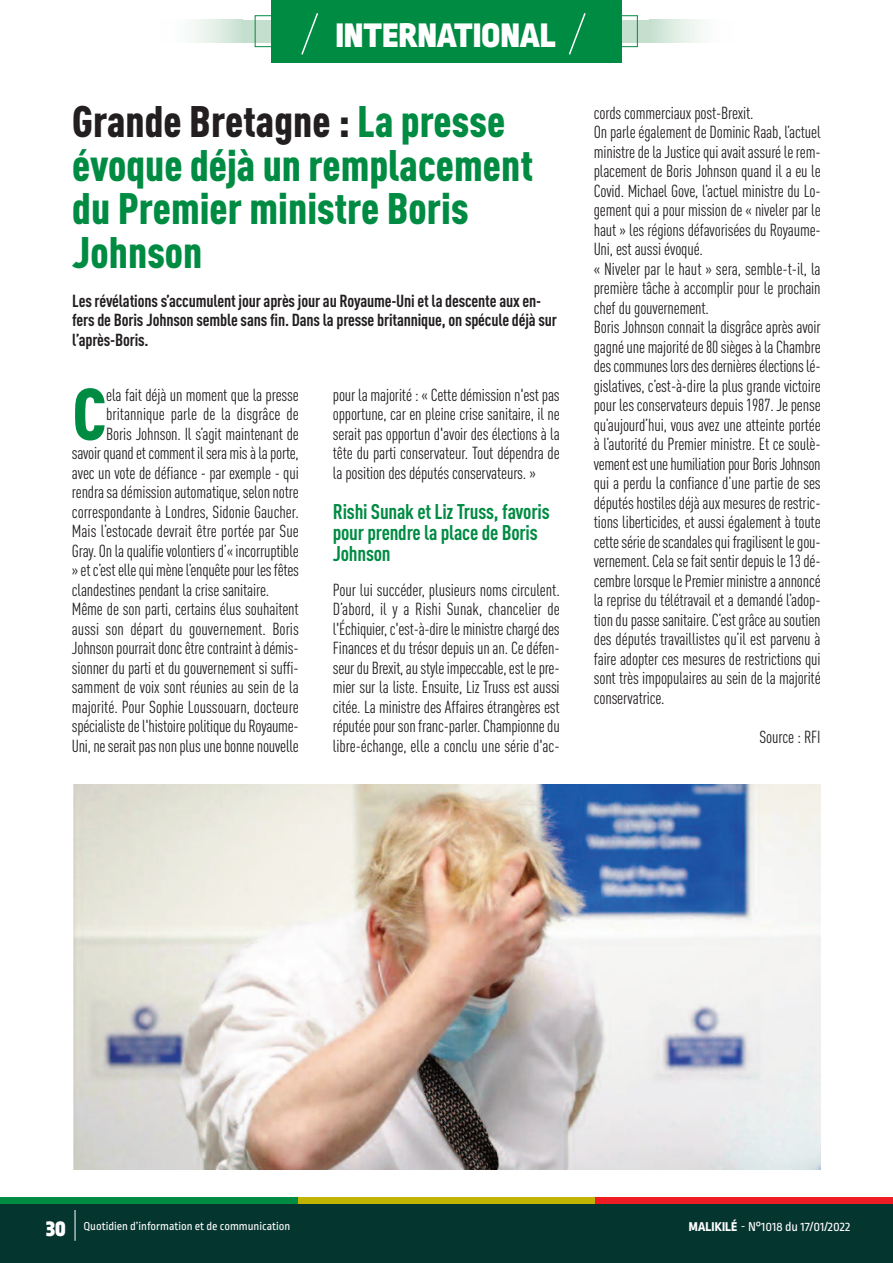
<style>
.page{position:relative;width:893px;height:1263px;background:#fff}
.page>*{position:absolute;margin:0;border:0;box-sizing:border-box;transform-origin:0 0}
.t1{font:900 condensed 72px "DIN Pro";color:#008b43}
.t2{font:900 condensed 43.5px/43.5px "DIN Pro";color:#008b43}
.t3{font:900 36px "Ropa Sans Pro";letter-spacing:.01em;color:#fff}
.t4{font:700 condensed 21px/21px "DIN Pro";letter-spacing:-.01em;color:#008b43}
.t5{font:condensed 17.25px/19.5px "DIN Pro";letter-spacing:-.01em;color:#231f20;text-align:justify}
.t6{font:700 condensed 17.25px/19.5px "DIN Pro";letter-spacing:-.01em;color:#231f20}
.t7{font:13.5px "Ropa Sans Pro";color:#fff}
.t8{font:12px "Ropa Sans Pro";color:#fff}
.s1{color:#231f20}
.s2{font-weight:900;font-size:24px}
.s3{font-weight:800}
</style>
<div class="page">
<div style="left:0;top:1203px;width:893px;height:60px;background:#05352f"></div>
<div style="left:0;top:1197px;width:298px;height:6px;background:#008b43"></div>
<div style="left:298px;top:1197px;width:297px;height:6px;background:#c0b301"></div>
<div style="left:595px;top:1197px;width:298px;height:6px;background:#ee1d23"></div>
<hr style="left:75px;top:1210px;width:1px;height:31px;background:#fff">
<div style="left:242px;top:20px;width:408px;height:23px;background:#c4dfcd"></div>
<div style="left:271px;top:0;width:350px;height:63px;background:#008b43"></div>
<svg style="left:301px;top:13px;width:18px;height:42px"></svg>
<svg style="left:568px;top:13px;width:18px;height:42px"></svg>
<div style="left:159px;top:20px;width:83px;height:23px;background:linear-gradient(to right,#fff,#d0e5d6)"></div>
<div style="left:650px;top:20px;width:83px;height:23px;background:linear-gradient(to right,#cde3d4,#fff)"></div>
<img style="left:73px;top:784px;width:748px;height:385px">
<h3 class="t3" style="left:336px;top:23px;width:221px">INTERNATIONAL</h3>
<h2 class="t2" style="left:72px;top:104px;width:462px"><span class="s1">Grande Bretagne :</span> La presse évoque déjà un remplacement du Premier ministre Boris<br>Johnson</h2>
<p class="t6" style="left:72px;top:292px;width:486px">Les révélations s’accumulent jour après jour au Royaume-Uni et la descente aux en&shy;fers de Boris Johnson semble sans fin. Dans la presse britannique, on spécule déjà sur l’après-Boris.</p>
<h1 class="t1" style="left:73px;top:389px;width:36px">C</h1>
<p class="t5" style="left:106px;top:387px;width:194px">ela fait déjà un moment que la presse</p>
<p class="t5" style="left:106px;top:406px;width:194px">britannique parle de la disgrâce de</p>
<p class="t5" style="left:106px;top:426px;width:194px">Boris Johnson. Il s’agit maintenant de</p>
<p class="t5" style="left:72px;top:445px;width:228px">savoirquandetcomment ilseramisàlaporte,</p>
<p class="t5" style="left:72px;top:465px;width:228px">avec un vote de défiance - par exemple - qui</p>
<p class="t5" style="left:72px;top:484px;width:228px">rendrasadémissionautomatique,selonnotre</p>
<p class="t5" style="left:72px;top:504px;width:228px">correspondante à Londres, Sidonie Gaucher.</p>
<p class="t5" style="left:72px;top:523px;width:228px">Mais l’estocade devrait être portée par Sue</p>
<p class="t5" style="left:72px;top:543px;width:228px">Gray. Onlaqualifievolontiersd’«incorruptible</p>
<p class="t5" style="left:72px;top:562px;width:228px">»etc’estellequimènel’enquêtepour lesfêtes</p>
<p class="t5" style="left:72px;top:582px;width:199px">clandestines pendant la crise sanitaire.</p>
<p class="t5" style="left:72px;top:601px;width:228px">Même de son parti, certains élus souhaitent</p>
<p class="t5" style="left:72px;top:621px;width:228px">aussi son départ du gouvernement. Boris</p>
<p class="t5" style="left:72px;top:640px;width:228px">Johnsonpourraitdoncêtrecontraintàdémis-</p>
<p class="t5" style="left:72px;top:660px;width:228px">sionner du parti et du gouvernement si suffi-</p>
<p class="t5" style="left:72px;top:679px;width:228px">samment de voix sont réunies au sein de la</p>
<p class="t5" style="left:72px;top:699px;width:228px">majorité. Pour Sophie Loussouarn, docteure</p>
<p class="t5" style="left:72px;top:718px;width:228px">spécialistedel'histoirepolitiquedu Royaume-</p>
<p class="t5" style="left:72px;top:738px;width:228px">Uni,neseraitpasnonplusunebonnenouvelle</p>
<p class="t5" style="left:333px;top:387px;width:228px">pour la majorité : « Cette démission n'est pas opportune, car en pleine crise sanitaire, il ne serait pas opportun d'avoir des élections à la tête du parti conservateur. Tout dépendra de la position des députés conservateurs. »</p>
<p class="t4" style="left:333px;top:503px;width:218px">Rishi Sunak et Liz Truss, favoris pour prendre la place de Boris<br>Johnson</p>
<p class="t5" style="left:333px;top:582px;width:228px">Pour lui succéder, plusieurs noms circulent.<br>D’abord, il y a Rishi Sunak, chancelier de l'Échiquier,c'est-à-direleministrechargédes Finances et du trésor depuis un an. Ce défen&shy;seurdu Brexit,austyleimpeccable,est lepre&shy;mier sur la liste. Ensuite, Liz Truss est aussi citée. La ministre des Affaires étrangères est réputéepoursonfranc-parler.Championnedu libre-échange, elle a conclu une série d'ac-</p>
<p class="t5" style="left:594px;top:104px;width:228px;text-align:left">cords commerciaux post-Brexit.<br>On parle également de Dominic Raab, l’actuel ministre de la Justice qui avait assuré le rem&shy;placement de Boris Johnson quand il a eu le Covid. Michael Gove, l’actuel ministre du Lo&shy;gement qui a pour mission de « niveler par le haut » les régions défavorisées du Royaume-Uni, est aussi évoqué.<br>« Niveler par le haut » sera, semble-t-il, la première tâche à accomplir pour le prochain chef du gouvernement.<br>Boris Johnson connait la disgrâce après avoir gagnéune majoritéde80siègesàlaChambre descommuneslorsdesdernièresélectionslé&shy;gislatives, c’est-à-dire la plus grande victoire pour les conservateurs depuis 1987. Je pense qu’aujourd’hui, vous avez une atteinte portée à l’autorité du Premier ministre. Et ce soulè&shy;vementestunehumiliationpour BorisJohnson qui a perdu la confiance d’une partie de ses députés hostiles déjà aux mesures de restric&shy;tions liberticides, et aussi également à toute cettesériedescandalesqui fragilisent legou&shy;vernement.Celasefaitsentirdepuisle13dé&shy;cembrelorsquele Premierministreaannoncé la reprise du télétravail et a demandé l’adop&shy;tiondupassesanitaire.C’estgrâceausoutien des députés travaillistes qu’il est parvenu à faire adopter ces mesures de restrictions qui sont très impopulaires au sein de la majorité conservatrice.</p>
<p class="t5" style="left:760px;top:728px;width:63px">Source : RFI</p>
<p class="t8" style="left:46px;top:1222px;width:246px"><span class="s2">30</span> Quotidien d’information et de communication</p>
<p class="t7" style="left:689px;top:1222px;width:163px"><span class="s3">MALIKILé</span> - N°1018 du 17/01/2022</p>
</div>
